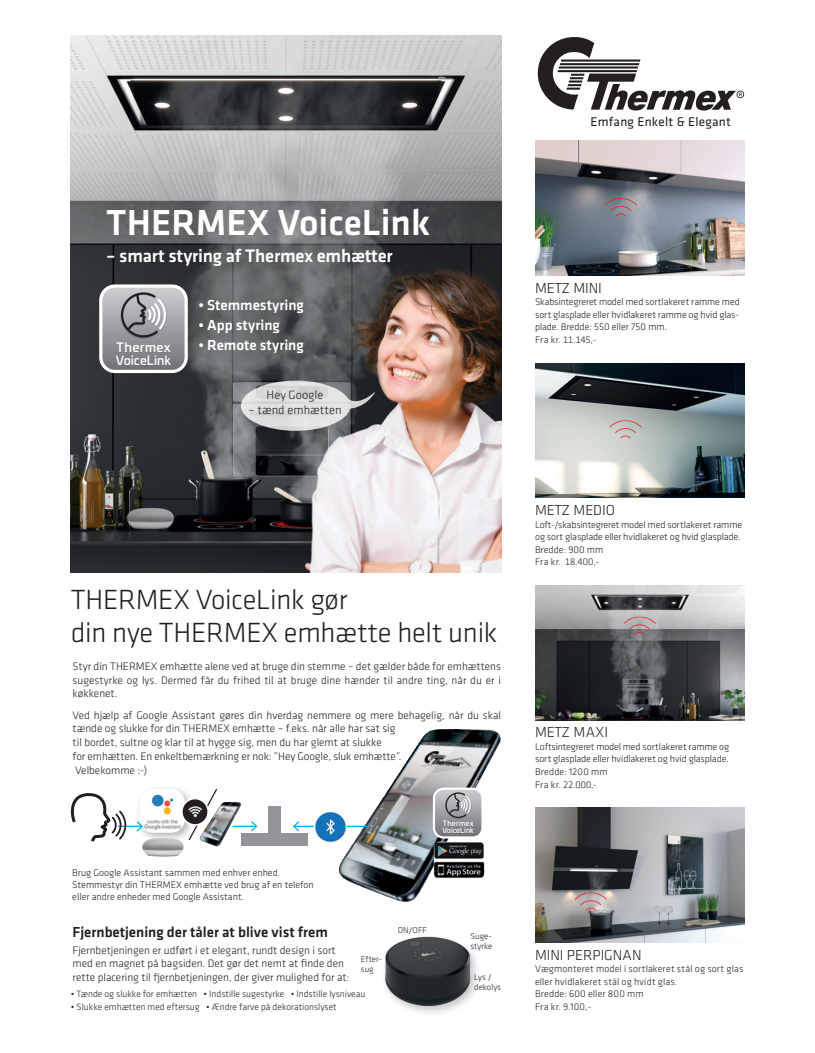
<style>
.page{position:relative;width:815px;height:1053px;background:#fff}
.page>*{position:absolute;margin:0;border:0;box-sizing:border-box;transform-origin:0 0}
.t1{font:500 37.5px "Klavika";color:#fff}
.t2{font:300 28.75px/32.5px "Klavika";letter-spacing:-.01em;color:#231f20}
.t3{font:500 18.75px "Klavika";letter-spacing:-.01em;color:#fff}
.t4{font:500 15px "Klavika";color:#fff}
.t5{font:300 15px "Klavika";letter-spacing:-.01em;color:#231f20}
.t6{font:500 15px "Klavika";color:#231f20}
.t7{font:13.12px "Klavika";letter-spacing:.02em;color:#231f20}
.t8{font:500 12.62px "Univia Pro";letter-spacing:.03em;color:#fff}
.t9{font:300 12.5px "Klavika";color:#231f20}
.t10{font:500 12.38px "Univia Pro";color:#fff}
.t11{font:300 11.25px/13.8px "Klavika";color:#231f20}
.t12{font:300 10px/12.5px "Klavika";color:#231f20}
.t13{font:300 9.5px "Klavika";color:#231f20}
.t14{font:300 8.75px/10px "Klavika";color:#231f20}
.t15{font:500 7.12px "Univia Pro";letter-spacing:.03em;color:#fff}
.t16{font:500 7px "Univia Pro";color:#fff}
</style>
<div class="page">
<img style="left:535px;top:807px;width:209px;height:135px">
<img style="left:71px;top:35px;width:430px;height:537px">
<svg style="left:537px;top:37px;width:207px;height:74px"></svg>
<img style="left:535px;top:585px;width:209px;height:135px">
<svg style="left:617px;top:616px;width:42px;height:23px"></svg>
<svg style="left:568px;top:892px;width:45px;height:23px"></svg>
<img style="left:535px;top:363px;width:209px;height:135px">
<svg style="left:603px;top:420px;width:45px;height:23px"></svg>
<img style="left:535px;top:141px;width:209px;height:134px">
<svg style="left:598px;top:198px;width:45px;height:23px"></svg>
<svg style="left:101px;top:286px;width:85px;height:85px;background:#a0a1a4"></svg>
<img style="left:115px;top:340px;width:57px;height:28px">
<div style="left:99px;top:284px;width:89px;height:89px;border:3px solid #fff;border-radius:14px"></div>
<svg style="left:241px;top:380px;width:135px;height:51px;background:#a8a9ab"></svg>
<img style="left:339px;top:729px;width:112px;height:138px">
<img style="left:434px;top:841px;width:50px;height:37px">
<svg style="left:434px;top:788px;width:47px;height:49px;background:#a2a3a6"></svg>
<img style="left:442px;top:819px;width:32px;height:16px">
<div style="left:433px;top:787px;width:51px;height:51px;border:2px solid #fff;border-radius:10px"></div>
<div style="left:241px;top:832px;width:66px;height:13px;background:#939598"></div>
<div style="left:268px;top:805px;width:13px;height:36px;background:#939598"></div>
<svg style="left:233px;top:819px;width:25px;height:13px"></svg>
<hr style="left:294px;top:825px;width:76px;height:1px;background:#00aeef">
<svg style="left:293px;top:821px;width:8px;height:11px"></svg>
<div style="left:136px;top:785px;width:60px;height:58px;background:#231f20;opacity:.33"></div>
<img style="left:140px;top:789px;width:45px;height:43px">
<img style="left:314px;top:811px;width:33px;height:33px;border-radius:17px">
<svg style="left:71px;top:791px;width:73px;height:51px"></svg>
<img style="left:136px;top:833px;width:52px;height:24px">
<img style="left:218px;top:802px;width:11px;height:37px">
<svg style="left:187px;top:787px;width:31px;height:54px"></svg>
<svg style="left:181px;top:797px;width:28px;height:28px"></svg>
<div style="left:183px;top:799px;width:24px;height:25px;background:#231f20;border-radius:50%"></div>
<img style="left:183px;top:804px;width:24px;height:14px">
<div style="left:381px;top:933px;width:100px;height:84px;background:#231f20;opacity:.25"></div>
<img style="left:381px;top:933px;width:91px;height:81px">
<h1 class="t1" style="left:106px;top:197px;width:325px">THERMEX VoiceLink</h1>
<h3 class="t3" style="left:106px;top:243px;width:288px">– smart styring af Thermex emhætter</h3>
<h3 class="t4" style="left:198px;top:295px;width:107px">• Stemmestyring</h3>
<h3 class="t4" style="left:198px;top:315px;width:83px">• App styring</h3>
<p class="t8" style="left:116px;top:337px;width:56px">Thermex</p>
<h3 class="t4" style="left:198px;top:335px;width:107px">• Remote styring</h3>
<p class="t10" style="left:116px;top:350px;width:57px">VoiceLink</p>
<p class="t9" style="left:267px;top:387px;width:58px">Hey Google</p>
<p class="t9" style="left:249px;top:402px;width:94px">– tænd emhætten</p>
<h3 class="t7" style="left:590px;top:113px;width:142px">Emfang Enkelt &amp; Elegant</h3>
<h3 class="t5" style="left:535px;top:279px;width:68px">METZ MINI</h3>
<p class="t12" style="left:535px;top:295px;width:206px">Skabsintegreret model med sortlakeret ramme med sort glasplade eller hvidlakeret ramme og hvid glas&shy;plade. Bredde: 550 eller 750 mm.<br>Fra kr. 11.145,-</p>
<h2 class="t2" style="left:71px;top:583px;width:428px">THERMEX VoiceLink gør<br>din nye THERMEX emhætte helt unik</h2>
<p class="t11" style="left:73px;top:659px;width:430px;text-align:justify">Styr din THERMEX emhætte alene ved at bruge din stemme – det gælder både for emhættens sugestyrke og lys. Dermed får du frihed til at bruge dine hænder til andre ting, når du er i køkkenet.</p>
<p class="t11" style="left:73px;top:708px;width:430px">Ved hjælp af Google Assistant gøres din hverdag nemmere og mere behagelig, når du skal tænde og slukke for din THERMEX emhætte – f.eks. når alle har sat sig<br>til bordet, sultne og klar til at hygge sig, men du har glemt at slukke<br>for emhætten. En enkeltbemærkning er nok: ”Hey Google, sluk emhætte”.<br>Velbekomme :-)</p>
<p class="t12" style="left:72px;top:866px;width:243px;line-height:12px">Brug Google Assistant sammen med enhver enhed.<br>Stemmestyr din THERMEX emhætte ved brug af en telefon eller andre enheder med Google Assistant.</p>
<h3 class="t6" style="left:73px;top:922px;width:257px">Fjernbetjening der tåler at blive vist frem</h3>
<p class="t11" style="left:73px;top:942px;width:278px">Fjernbetjeningen er udført i et elegant, rundt design i sort med en magnet på bagsiden. Det gør det nemt at finde den rette placering til fjernbetjeningen, der giver mulighed for at:</p>
<p class="t13" style="left:71px;top:988px;width:296px">• Tænde og slukke for emhætten • Indstille sugestyrke • Indstille lysniveau</p>
<p class="t13" style="left:71px;top:1000px;width:267px">• Slukke emhætten med eftersug • Ændre farve på dekorationslyset</p>
<p class="t14" style="left:361px;top:954px;width:22px">Efter&shy;sug</p>
<p class="t15" style="left:443px;top:818px;width:32px">Thermex</p>
<p class="t16" style="left:443px;top:825px;width:33px">VoiceLink</p>
<p class="t14" style="left:398px;top:925px;width:31px">ON/OFF</p>
<p class="t14" style="left:470px;top:930px;width:23px">Suge&shy;styrke</p>
<p class="t14" style="left:474px;top:971px;width:28px">Lys / dekolys</p>
<h3 class="t5" style="left:535px;top:501px;width:81px">METZ MEDIO</h3>
<p class="t12" style="left:535px;top:518px;width:209px">Loft-/skabsintegreret model med sortlakeret ramme og sort glasplade eller hvidlakeret og hvid glasplade.<br>Bredde: 900 mm<br>Fra kr. 18.400,-</p>
<h3 class="t5" style="left:535px;top:723px;width:75px">METZ MAXI</h3>
<p class="t12" style="left:535px;top:740px;width:196px">Loftsintegreret model med sortlakeret ramme og sort glasplade eller hvidlakeret og hvid glasplade.<br>Bredde: 1200 mm<br>Fra kr. 22.000,-</p>
<h3 class="t5" style="left:535px;top:945px;width:108px">MINI PERPIGNAN</h3>
<p class="t12" style="left:535px;top:962px;width:210px">Vægmonteret model i sortlakeret stål og sort glas eller hvidlakeret stål og hvidt glas.<br>Bredde: 600 eller 800 mm<br>Fra kr. 9.100,-</p>
</div>
